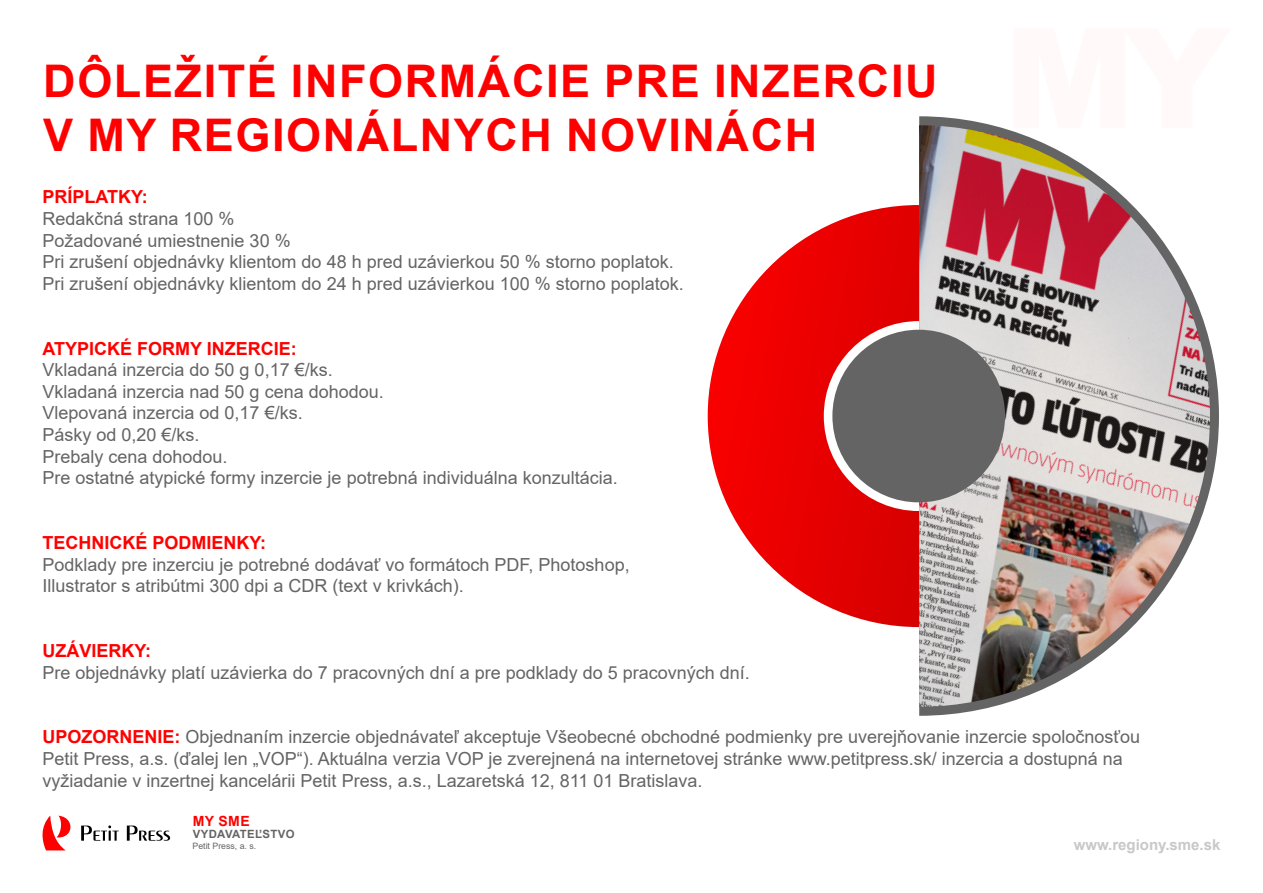
<style>
.page{position:relative;width:1263px;height:893px;background:#fff}
.page>*{position:absolute;margin:0;border:0;box-sizing:border-box;transform-origin:0 0}
.t1{font:700 45px/54px "Arial";letter-spacing:.035em;color:#f00}
.t2{font:18px/21.6px "Arial";color:#646464}
.t3{font:700 18px "Arial";color:#f00}
.t4{font:700 15px "Arial";color:#c8c8c8}
.t5{font:700 13.95px "Arial";color:#f00}
.t6{font:700 11.4px "Arial";letter-spacing:.035em;color:#646464}
.t7{font:8.7px "Arial";color:#646464}
.s1{font-weight:700;color:#f00}
</style>
<div class="page">
<svg style="left:81px;top:825px;width:89px;height:16px"></svg>
<svg style="left:42px;top:816px;width:29px;height:34px"></svg>
<svg style="left:708px;top:205px;width:422px;height:422px;background:#e90000"></svg>
<div style="left:824px;top:321px;width:190px;height:190px;background:#fff;border-radius:50%"></div>
<svg style="left:919px;top:116px;width:300px;height:600px"></svg>
<img style="left:919px;top:125px;width:291px;height:582px">
<div style="left:832px;top:330px;width:173px;height:172px;background:#646464;border-radius:50%"></div>
<h1 class="t1" style="left:43px;top:54px;width:896px">DÔLEŽITÉ INFORMÁCIE PRE INZERCIU<br>V MY REGIONÁLNYCH NOVINÁCH</h1>
<p class="t3" style="left:43px;top:184px;width:107px">PRÍPLATKY:</p>
<p class="t2" style="left:43px;top:208px;width:643px">Redakčná strana 100 %<br>Požadované umiestnenie 30 %<br>Pri zrušení objednávky klientom do 48 h pred uzávierkou 50 % storno poplatok.<br>Pri zrušení objednávky klientom do 24 h pred uzávierkou 100 % storno poplatok.</p>
<p class="t3" style="left:43px;top:336px;width:256px">ATYPICKÉ FORMY INZERCIE:</p>
<p class="t2" style="left:43px;top:359px;width:577px">Vkladaná inzercia do 50 g 0,17 €/ks.<br>Vkladaná inzercia nad 50 g cena dohodou.<br>Vlepovaná inzercia od 0,17 €/ks.<br>Pásky od 0,20 €/ks.<br>Prebaly cena dohodou.<br>Pre ostatné atypické formy inzercie je potrebná individuálna konzultácia.</p>
<p class="t3" style="left:43px;top:530px;width:225px">TECHNICKÉ PODMIENKY:</p>
<p class="t2" style="left:43px;top:553px;width:589px">Podklady pre inzerciu je potrebné dodávať vo formátoch PDF, Photoshop,<br>Illustrator s atribútmi 300 dpi a CDR (text v krivkách).</p>
<p class="t3" style="left:43px;top:638px;width:110px">UZÁVIERKY:</p>
<p class="t2" style="left:43px;top:661px;width:709px">Pre objednávky platí uzávierka do 7 pracovných dní a pre podklady do 5 pracovných dní.</p>
<p class="t2" style="left:43px;top:726px;width:1099px"><span class="s1">UPOZORNENIE:</span> Objednaním inzercie objednávateľ akceptuje Všeobecné obchodné podmienky pre uverejňovanie inzercie spoločnosťou<br>Petit Press, a.s. (ďalej len „VOP“). Aktuálna verzia VOP je zverejnená na internetovej stránke www.petitpress.sk/ inzercia a dostupná na vyžiadanie v inzertnej kancelárii Petit Press, a.s., Lazaretská 12, 811 01 Bratislava.</p>
<p class="t5" style="left:193px;top:811px;width:58px">MY SME</p>
<p class="t7" style="left:193px;top:839px;width:65px">Petit Press, a. s.</p>
<p class="t6" style="left:193px;top:826px;width:104px">VYDAVATEĽSTVO</p>
<p class="t4" style="left:1074px;top:835px;width:148px">www.regiony.sme.sk</p>
</div>
